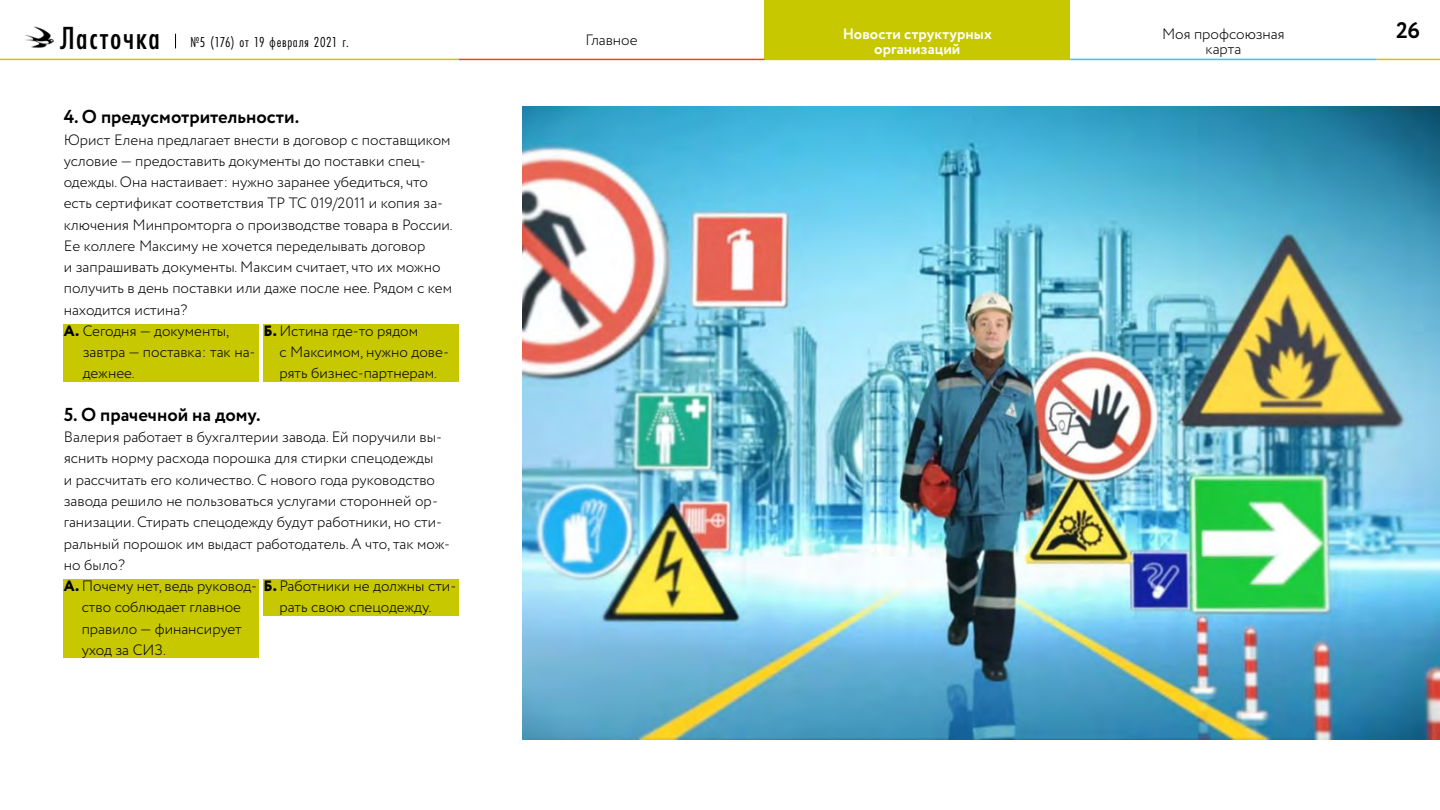
<style>
.page{position:relative;width:1440px;height:810px;background:#fff}
.page>*{position:absolute;margin:0;border:0;box-sizing:border-box;transform-origin:0 0}
.t1{font:700 22.5px "Circe";color:#000}
.PodZag{font:700 18.75px "Circe";color:#000}
._0_1_First{font:300 15px/21.2px "Circe";color:#000}
.t2{font:15px "Futura PT Cond";letter-spacing:.045em;color:#000}
.t3{font:700 15px/15px "Circe";color:#fff;text-align:center}
.s1{font-weight:500;font-size:33.22px}
.s2{font-weight:800}
</style>
<div class="page">
<svg style="left:175px;top:34px;width:1px;height:14px"></svg>
<img style="left:25px;top:26px;width:30px;height:22px">
<hr style="left:1070px;top:59px;width:307px;height:1px;background:#37c3f5">
<hr style="left:1377px;top:59px;width:63px;height:1px;background:#c8c800">
<hr style="left:0;top:59px;width:459px;height:1px;background:#c8c800">
<div style="left:765px;top:0;width:305px;height:60px;background:#c8c800"></div>
<hr style="left:459px;top:59px;width:306px;height:1px;background:#ff400d">
<div style="left:64px;top:324px;width:195px;height:58px;background:#c8c800"></div>
<div style="left:264px;top:324px;width:195px;height:58px;background:#c8c800"></div>
<div style="left:64px;top:579px;width:195px;height:79px;background:#c8c800"></div>
<div style="left:264px;top:579px;width:195px;height:37px;background:#c8c800"></div>
<img style="left:523px;top:106px;width:917px;height:634px">
<p class="t2" style="left:60px;top:33px;width:290px"><span class="s1">Ласточка</span> №5 (176) от 19 февраля 2021 г.</p>
<p class="_0_1_First" style="left:1162px;top:23px;width:124px">Моя профсоюзная</p>
<h1 class="t1" style="left:1396px;top:15px;width:25px">26</h1>
<p class="_0_1_First" style="left:1206px;top:38px;width:37px">карта</p>
<p class="t3" style="left:843px;top:27px;width:151px">Новости структурных организаций</p>
<p class="_0_1_First" style="left:586px;top:29px;width:54px">Главное</p>
<p class="PodZag" style="left:64px;top:104px;width:237px">4. О предусмотрительности.</p>
<p class="_0_1_First" style="left:64px;top:129px;width:390px">Юрист Елена предлагает внести в договор с поставщиком условие — предоставить документы до поставки спец&shy;одежды. Она настаивает: нужно заранее убедиться, что есть сертификат соответствия ТР ТС 019/2011 и копия за‑ ключения Минпромторга о производстве товара в России.<br>Ее коллеге Максиму не хочется переделывать договор<br>и запрашивать документы. Максим считает, что их можно получить в день поставки или даже после нее. Рядом с кем находится истина?</p>
<p class="_0_1_First" style="left:83px;top:321px;width:174px;text-indent:-19px"><span class="s2">А.</span> Сегодня — документы, завтра — поставка: так на‑ дежнее.</p>
<p class="_0_1_First" style="left:279px;top:321px;width:171px;text-indent:-16px"><span class="s2">Б.</span> Истина где-то рядом<br>с Максимом, нужно дове‑ рять бизнес- партнерам.</p>
<p class="PodZag" style="left:64px;top:402px;width:199px">5. О прачечной на дому.</p>
<p class="_0_1_First" style="left:64px;top:427px;width:388px">Валерия работает в бухгалтерии завода. Ей поручили вы‑ яснить норму расхода порошка для стирки спецодежды<br>и рассчитать его количество. С нового года руководство завода решило не пользоваться услугами сторонней ор‑ ганизации. Стирать спецодежду будут работники, но сти‑ ральный порошок им выдаст работодатель. А что, так мож‑ но было?</p>
<p class="_0_1_First" style="left:82px;top:576px;width:376px;text-indent:-18px"><span class="s2">А.</span> Почему нет, ведь руковод‑ <span class="s2">Б.</span> Работники не должны сти‑ ство соблюдает главное<br>правило — финансирует<br>уход за СИЗ.</p>
<p class="_0_1_First" style="left:279px;top:597px;width:154px">рать свою спецодежду.</p>
</div>
